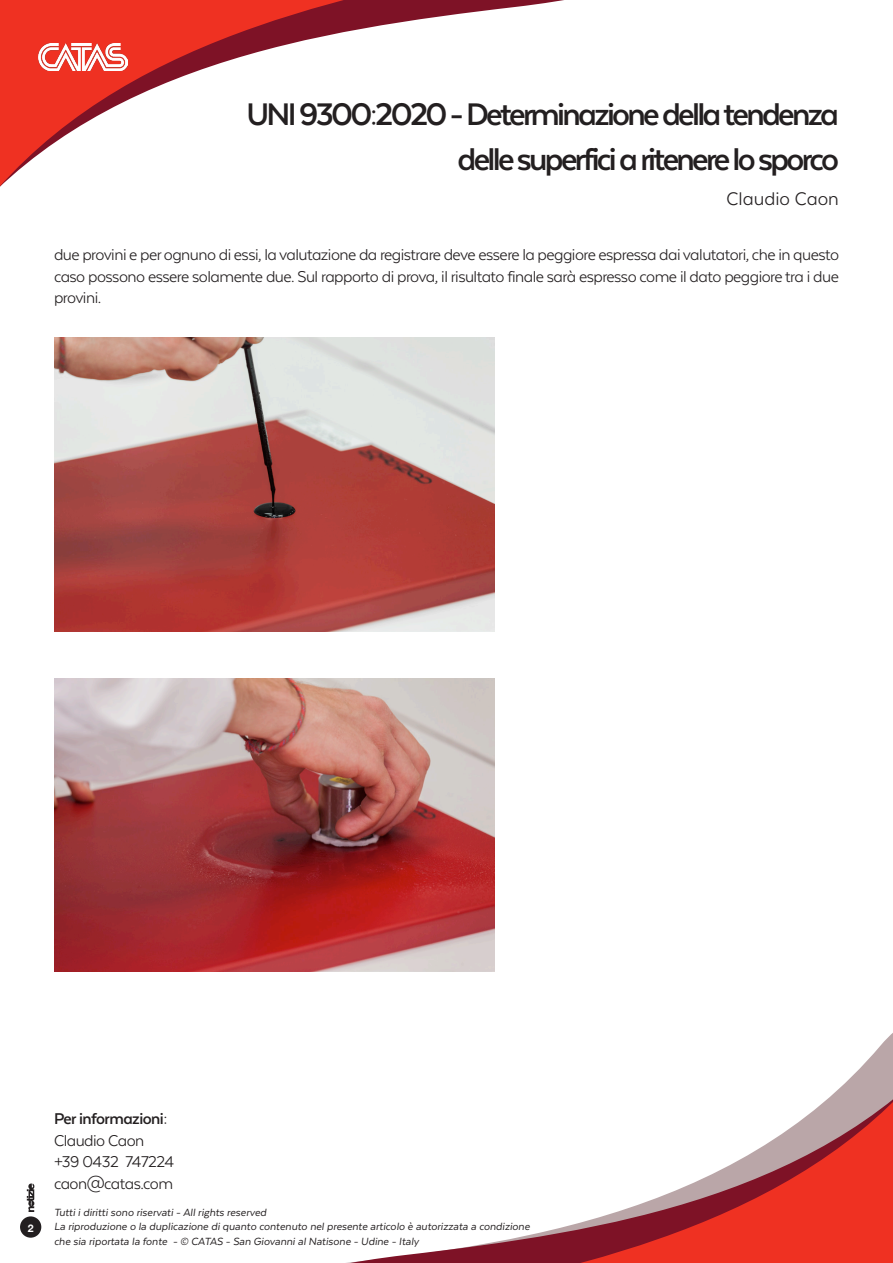
<style>
.page{position:relative;width:893px;height:1263px;background:#fff}
.page>*{position:absolute;margin:0;border:0;box-sizing:border-box;transform-origin:0 0}
.t1{font:700 36px "Texta Alt";letter-spacing:-.075em;color:#231f20}
.t2{font:21px "Texta Alt";color:#231f20}
.t3{font:18px/21.6px "Texta Alt";letter-spacing:-.03em;color:#231f20;text-align:justify}
.t4{font:700 18px "Texta Alt";letter-spacing:-.03em;color:#231f20}
.t5{font:italic 12px "Texta Alt";color:#231f20}
.t6{font:700 10.5px "Helvetica Neue";color:#fff}
</style>
<div class="page">
<svg style="left:0;top:0;width:564px;height:338px"></svg>
<svg style="left:20px;top:1033px;width:873px;height:230px"></svg>
<div style="left:20px;top:1216px;width:21px;height:22px;background:#231f20;border-radius:50%"></div>
<svg style="left:27px;top:1183px;width:7px;height:29px"></svg>
<img style="left:38px;top:43px;width:89px;height:27px">
<img style="left:54px;top:678px;width:441px;height:294px">
<img style="left:54px;top:338px;width:441px;height:293px">
<p class="t1" style="left:246px;top:96px;width:594px">UNI 9300:2020 - Determinazione della tendenza</p>
<p class="t1" style="left:458px;top:141px;width:383px">delle superfici a ritenere lo sporco</p>
<p class="t2" style="left:727px;top:188px;width:114px">Claudio Caon</p>
<p class="t3" style="left:54px;top:244px;width:787px">due provini e per ognuno di essi, la valutazione da registrare deve essere la peggiore espressa dai valutatori, che in questo caso possono essere solamente due. Sul rapporto di prova, il risultato finale sarà espresso come il dato peggiore tra i due provini.</p>
<p class="t6" style="left:28px;top:1220px;width:7px">2</p>
<p class="t4" style="left:54px;top:1109px;width:115px">Per informazioni:</p>
<p class="t3" style="left:54px;top:1129px;width:92px">Claudio Caon</p>
<p class="t3" style="left:54px;top:1151px;width:122px">+39 0432 747224</p>
<p class="t3" style="left:54px;top:1172px;width:121px">caon@catas.com</p>
<p class="t5" style="left:54px;top:1206px;width:214px">Tutti i diritti sono riservati - All rights reserved</p>
<p class="t5" style="left:54px;top:1220px;width:477px">La riproduzione o la duplicazione di quanto contenuto nel presente articolo è autorizzata a condizione</p>
<p class="t5" style="left:54px;top:1235px;width:367px">che sia riportata la fonte - © CATAS - San Giovanni al Natisone - Udine - Italy</p>
</div>
